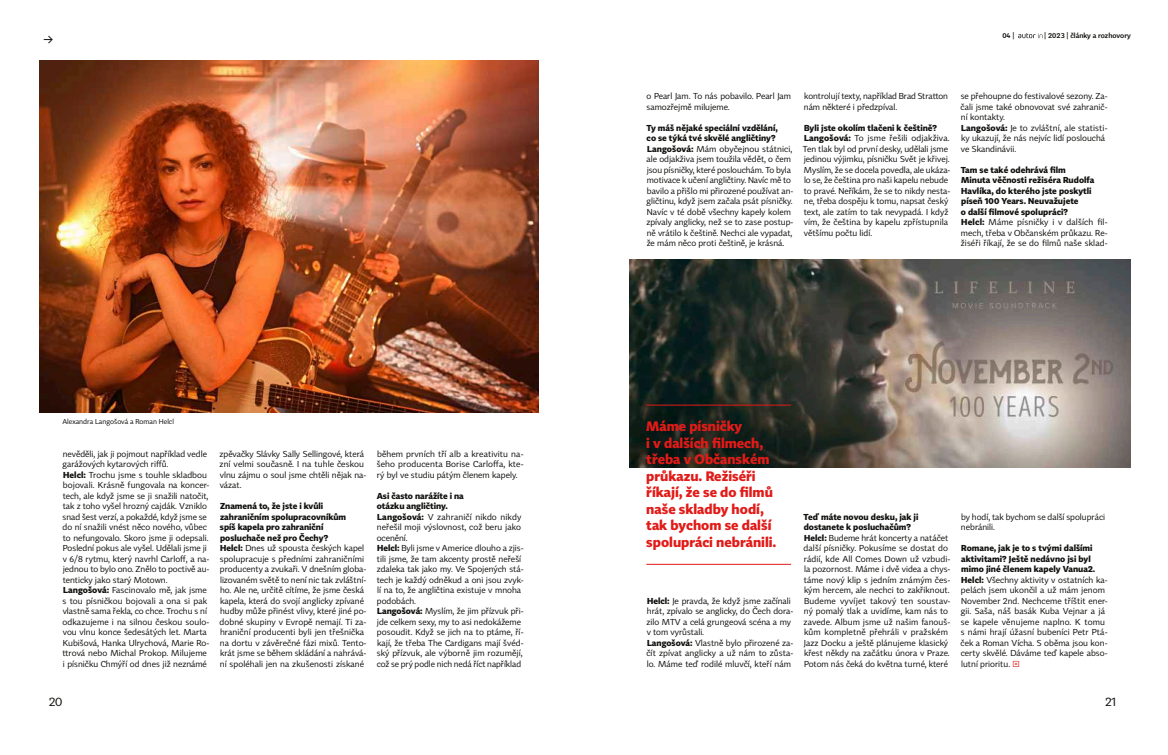
<style>
.page{position:relative;width:1168px;height:755px;background:#fff}
.page>*{position:absolute;margin:0;border:0;box-sizing:border-box;transform-origin:0 0}
.t1{font:700 13.5px/16.5px "Tabac Sans";color:#e11b18}
.t2{font:12.5px "Tabac Sans";color:#11110f}
.t3{font:12px "Tabac Sans";color:#11110f}
.t4{font:8.5px/10.5px "Tabac Sans";color:#11110f}
.t5{font:700 8.5px/10.5px "Tabac Sans";letter-spacing:.005em;color:#11110f}
.t6{font:7px "Tabac Sans";color:#11110f}
.t7{font:600 7px "Tabac Sans";color:#11110f}
.s1{font-weight:700}
.s2{font-weight:400}
.s3{color:#e11b18}
</style>
<div class="page">
<img style="left:629px;top:260px;width:502px;height:207px">
<img style="left:40px;top:61px;width:499px;height:351px">
<hr style="left:646px;top:404px;width:145px;height:1px;background:#e11b18">
<hr style="left:646px;top:563px;width:145px;height:1px;background:#e11b18">
<svg style="left:1018px;top:33px;width:24px;height:5px"></svg>
<h2 class="t2" style="left:43px;top:32px;width:11px">→</h2>
<p class="t6" style="left:62px;top:417px;width:113px">Alexandra Langošová a Roman Helcl</p>
<p class="t4" style="left:62px;top:448px;width:148px">nevěděli, jak ji pojmout například vedle garážových kytarových riffů.<br><span class="s1">Helcl:</span> Trochu jsme s touhle skladbou bojovali. Krásně fungovala na koncer&shy;tech, ale když jsme se ji snažili natočit, tak z toho vyšel hrozný cajdák. Vzniklo snad šest verzí, a pokaždé, když jsme se do ní snažili vnést něco nového, vůbec to nefungovalo. Skoro jsme ji odepsali.<br>Poslední pokus ale vyšel. Udělali jsme ji v 6/8 rytmu, který navrhl Carloff, a na&shy;jednou to bylo ono. Znělo to poctivě au&shy;tenticky jako starý Motown.<br><span class="s1">Langošová:</span> Fascinovalo mě, jak jsme s tou písničkou bojovali a ona si pak vlastně sama řekla, co chce. Trochu s ní odkazujeme i na silnou českou soulo&shy;vou vlnu konce šedesátých let. Marta Kubišová, Hanka Ulrychová, Marie Ro&shy;ttrová nebo Michal Prokop. Milujeme i písničku Chmýří od dnes již neznámé</p>
<p class="t4" style="left:220px;top:448px;width:148px">zpěvačky Slávky Sally Sellingové, která zní velmi současně. I na tuhle českou vlnu zájmu o soul jsme chtěli nějak na&shy;vázat.</p>
<p class="t4" style="left:220px;top:500px;width:148px"><span class="s1">Znamená to, že jste i kvůli zahraničním spolupracovníkům<br>spíš kapela pro zahraniční posluchače než pro Čechy?<br>Helcl:</span> Dnes už spousta českých kapel spolupracuje s předními zahraničními producenty a zvukaři. V dnešním globa&shy;lizovaném světě to není nic tak zvláštní&shy;ho. Ale ne, určitě cítíme, že jsme česká kapela, která do svojí anglicky zpívané hudby může přinést vlivy, které jiné po&shy;dobné skupiny v Evropě nemají. Ti za&shy;hraniční producenti byli jen třešnička na dortu v závěrečné fázi mixů. Tento&shy;krát jsme se během skládání a nahrává&shy;ní spoléhali jen na zkušenosti získané</p>
<p class="t4" style="left:377px;top:448px;width:148px;text-align:justify">během prvních tří alb a kreativitu na&shy;šeho producenta Borise Carloffa, kte&shy;rý byl ve studiu pátým členem kapely.</p>
<p class="t4" style="left:377px;top:490px;width:148px"><span class="s1">Asi často narážíte i na<br>otázku angličtiny.<br>Langošová:</span> V zahraničí nikdo nikdy neřešil moji výslovnost, což beru jako ocenění.<br><span class="s1">Helcl:</span> Byli jsme v Americe dlouho a zjis&shy;tili jsme, že tam akcenty prostě neřeší zdaleka tak jako my. Ve Spojených stá&shy;tech je každý odněkud a oni jsou zvyk&shy;lí na to, že angličtina existuje v mnoha podobách.<br><span class="s1">Langošová:</span> Myslím, že jim přízvuk při&shy;jde celkem sexy, my to asi nedokážeme posoudit. Když se jich na to ptáme, ří&shy;kají, že třeba The Cardigans mají švéd&shy;ský přízvuk, ale výborně jim rozumějí, což se prý podle nich nedá říct například</p>
<p class="t7" style="left:1002px;top:31px;width:14px">04 |</p>
<p class="t7" style="left:1044px;top:31px;width:88px">| 2023 | články a rozhovory</p>
<p class="t4" style="left:646px;top:91px;width:146px">o Pearl Jam. To nás pobavilo. Pearl Jam samozřejmě milujeme.</p>
<p class="t4" style="left:646px;top:122px;width:148px"><span class="s1">Ty máš nějaké speciální vzdělání,<br>co se týká tvé skvělé angličtiny?<br>Langošová:</span> Mám obyčejnou státnici, ale odjakživa jsem toužila vědět, o čem jsou písničky, které poslouchám. To byla motivace k učení angličtiny. Navíc mě to bavilo a přišlo mi přirozené používat an&shy;gličtinu, když jsem začala psát písničky.<br>Navíc v té době všechny kapely kolem zpívaly anglicky, než se to zase postup&shy;ně vrátilo k češtině. Nechci ale vypadat, že mám něco proti češtině, je krásná.</p>
<p class="t4" style="left:804px;top:91px;width:146px">kontrolují texty, například Brad Stratton nám některé i předzpíval.</p>
<p class="t4" style="left:803px;top:122px;width:149px"><span class="s1">Byli jste okolím tlačeni k češtině?<br>Langošová:</span> To jsme řešili odjakživa.<br>Ten tlak byl od první desky, udělali jsme jedinou výjimku, písničku Svět je křivej.<br>Myslím, že se docela povedla, ale ukáza&shy;lo se, že čeština pro naši kapelu nebude to pravé. Neříkám, že se to nikdy nesta&shy;ne, třeba dospěju k tomu, napsat český text, ale zatím to tak nevypadá. I když vím, že čeština by kapelu zpřístupnila většímu počtu lidí.</p>
<p class="t4" style="left:960px;top:91px;width:148px">se přehoupne do festivalové sezony. Za&shy;čali jsme také obnovovat své zahranič&shy;ní kontakty.<br><span class="s1">Langošová:</span> Je to zvláštní, ale statisti&shy;ky ukazují, že nás nejvíc lidí poslouchá ve Skandinávii.</p>
<p class="t5" style="left:961px;top:164px;width:148px">Tam se také odehrává film<br>Minuta věčnosti režiséra Rudolfa Havlíka, do kterého jste poskytli píseň 100 Years. Neuvažujete<br>o další filmové spolupráci?<br>Helcl: <span class="s2">Máme písničky i v dalších fil&shy;mech, třeba v Občanském průkazu. Re&shy;žiséři říkají, že se do filmů naše sklad-</span></p>
<h1 class="t1" style="left:646px;top:418px;width:132px">Máme písničky<br>i v dalších filmech, třeba v Občanském průkazu. Režiséři říkají, že se do filmů naše skladby hodí, tak bychom se další spolupráci nebránili.</h1>
<p class="t4" style="left:646px;top:595px;width:149px"><span class="s1">Helcl:</span> Je pravda, že když jsme začínali hrát, zpívalo se anglicky, do Čech dora&shy;zilo MTV a celá grungeová scéna a my v tom vyrůstali.<br><span class="s1">Langošová:</span> Vlastně bylo přirozené za&shy;čít zpívat anglicky a už nám to zůsta&shy;lo. Máme teď rodilé mluvčí, kteří nám</p>
<p class="t4" style="left:804px;top:511px;width:148px"><span class="s1">Teď máte novou desku, jak ji dostanete k posluchačům?<br>Helcl:</span> Budeme hrát koncerty a natáčet další písničky. Pokusíme se dostat do rádií, kde All Comes Down už vzbudi&shy;la pozornost. Máme i dvě videa a chys&shy;táme nový klip s jedním známým čes&shy;kým hercem, ale nechci to zakřiknout.<br>Budeme vyvíjet takový ten soustav&shy;ný pomalý tlak a uvidíme, kam nás to zavede. Album jsme už našim fanouš&shy;kům kompletně přehráli v pražském Jazz Docku a ještě plánujeme klasický křest někdy na začátku února v Praze.<br>Potom nás čeká do května turné, které</p>
<p class="t4" style="left:961px;top:511px;width:146px">by hodí, tak bychom se další spolupráci nebránili.</p>
<p class="t4" style="left:960px;top:542px;width:149px"><span class="s1">Romane, jak je to s tvými dalšími aktivitami? Ještě nedávno jsi byl mimo jiné členem kapely Vanua2.<br>Helcl:</span> Všechny aktivity v ostatních ka&shy;pelách jsem ukončil a už mám jenom November 2nd. Nechceme tříštit ener&shy;gii. Saša, náš basák Kuba Vejnar a já se kapele věnujeme naplno. K tomu s námi hrají úžasní bubeníci Petr Ptá&shy;ček a Roman Vícha. S oběma jsou kon&shy;certy skvělé. Dáváme teď kapele abso&shy;lutní prioritu. <span class="s3">×</span></p>
<h3 class="t3" style="left:49px;top:693px;width:15px">20</h3>
<h3 class="t3" style="left:1105px;top:693px;width:12px">21</h3>
</div>
